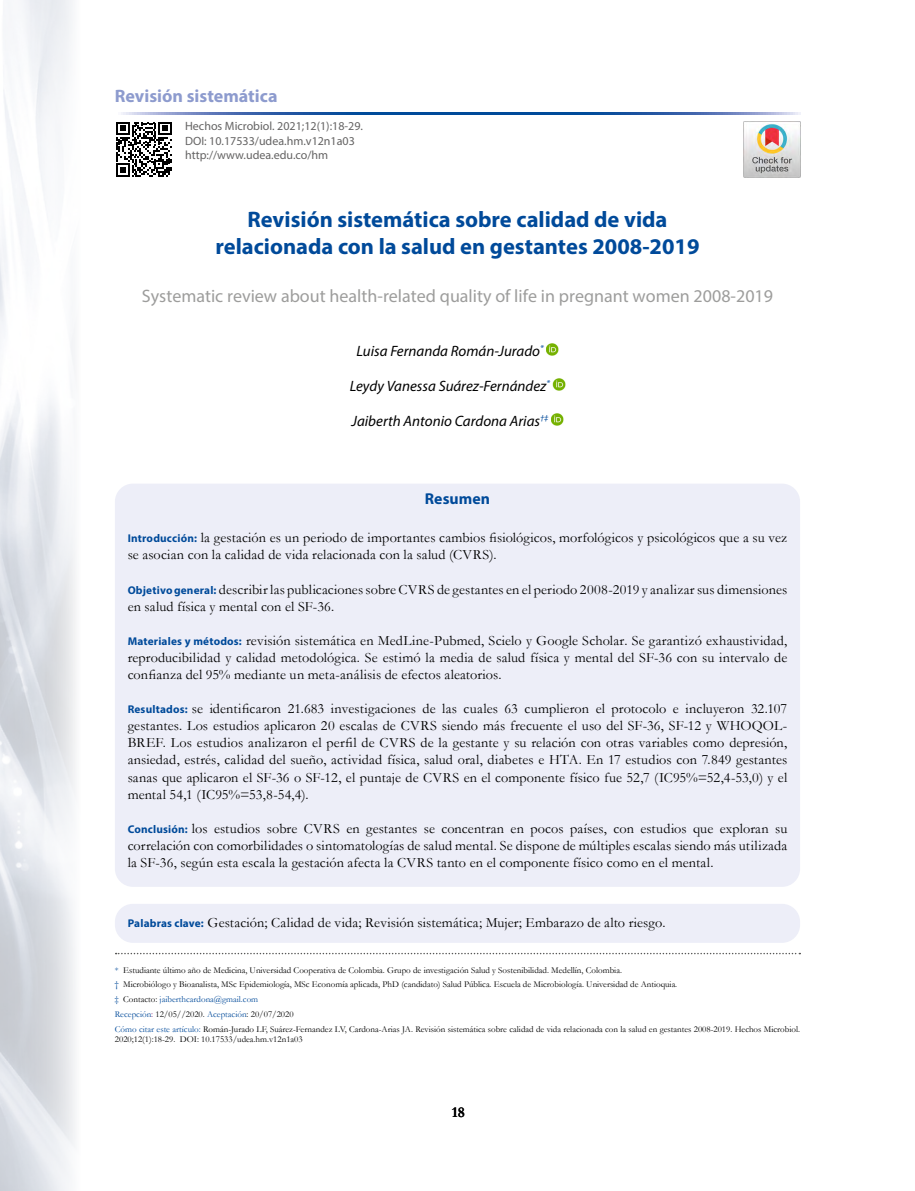
<style>
.page{position:relative;width:915px;height:1191px;background:#fff}
.page>*{position:absolute;margin:0;border:0;box-sizing:border-box;transform-origin:0 0}
.t1{font:700 22.5px/27px "Myriad Pro";color:#004a9a;text-align:center}
.t2{font:18px "Myriad Pro";color:#9d9d9c}
.t3{font:700 18px "Myriad Pro";color:#8d9bce}
.t4{font:700 15.75px "Myriad Pro";letter-spacing:.005em;color:#004a9a}
.t5{font:italic 15px "Myriad Pro";color:#000}
.t6{font:700 15px "Garamond";color:#000}
.t7{font:14.25px/17.1px "Garamond";letter-spacing:.01em;color:#000;text-align:justify}
.t8{font:12px/14.4px "Myriad Pro";color:#646363}
.t9{font:9px/14.7px "Garamond";color:#000}
.s1{font-family:"Myriad Pro";font-weight:700;font-size:11.25px;color:#004a9a}
.s2{color:#004a9a}
.s3{color:#7e1974}
</style>
<div class="page">
<img style="left:0;top:0;width:76px;height:1191px">
<svg style="left:121px;top:112px;width:678px;height:2px"></svg>
<div style="left:115px;top:483px;width:684px;height:404px;background:#edeef8;border-radius:18px"></div>
<div style="left:115px;top:904px;width:684px;height:38px;background:#edeef8;border-radius:18px"></div>
<svg style="left:546px;top:343px;width:12px;height:12px"></svg>
<svg style="left:552px;top:378px;width:13px;height:12px"></svg>
<svg style="left:551px;top:413px;width:12px;height:12px"></svg>
<svg style="left:116px;top:952px;width:684px;height:2px"></svg>
<svg style="left:116px;top:122px;width:55px;height:55px"></svg>
<img style="left:743px;top:121px;width:56px;height:57px">
<p class="t3" style="left:115px;top:84px;width:164px">Revisión sistemática</p>
<p class="t8" style="left:185px;top:119px;width:179px">Hechos Microbiol. 2021;12(1):18-29.<br>DOI: 10.17533/udea.hm.v12n1a03 http://www.udea.edu.co/hm</p>
<h1 class="t1" style="left:215px;top:206px;width:485px">Revisión sistemática sobre calidad de vida relacionada con la salud en gestantes 2008-2019</h1>
<p class="t2" style="left:142px;top:284px;width:632px">Systematic review about health-related quality of life in pregnant women 2008-2019</p>
<p class="t5" style="left:356px;top:341px;width:189px">Luisa Fernanda Román-Jurado<sup>*</sup></p>
<p class="t5" style="left:350px;top:376px;width:202px">Leydy Vanessa Suárez-Fernández<sup>*</sup></p>
<p class="t5" style="left:351px;top:411px;width:198px">Jaiberth Antonio Cardona Arias<sup>†‡</sup></p>
<p class="t4" style="left:424px;top:488px;width:67px">Resumen</p>
<p class="t7" style="left:128px;top:529px;width:661px"><span class="s1">Introducción:</span> la gestación es un periodo de importantes cambios fisiológicos, morfológicos y psicológicos que a su vez se asocian con la calidad de vida relacionada con la salud (CVRS).</p>
<p class="t7" style="left:128px;top:580px;width:661px"><span class="s1">Objetivo general:</span> describir las publicaciones sobre CVRS de gestantes en el periodo 2008-2019 y analizar sus dimensiones en salud física y mental con el SF-36.</p>
<p class="t7" style="left:128px;top:631px;width:661px"><span class="s1">Materiales y métodos:</span> revisión sistemática en MedLine-Pubmed, Scielo y Google Scholar. Se garantizó exhaustividad, reproducibilidad y calidad metodológica. Se estimó la media de salud física y mental del SF-36 con su intervalo de confianza del 95% mediante un meta-análisis de efectos aleatorios.</p>
<p class="t7" style="left:128px;top:700px;width:661px"><span class="s1">Resultados:</span> se identificaron 21.683 investigaciones de las cuales 63 cumplieron el protocolo e incluyeron 32.107 gestantes. Los estudios aplicaron 20 escalas de CVRS siendo más frecuente el uso del SF-36, SF-12 y WHOQOL-BREF. Los estudios analizaron el perfil de CVRS de la gestante y su relación con otras variables como depresión, ansiedad, estrés, calidad del sueño, actividad física, salud oral, diabetes e HTA. En 17 estudios con 7.849 gestantes sanas que aplicaron el SF-36 o SF-12, el puntaje de CVRS en el componente físico fue 52,7 (IC95%=52,4-53,0) y el mental 54,1 (IC95%=53,8-54,4).</p>
<p class="t7" style="left:128px;top:819px;width:661px"><span class="s1">Conclusión:</span> los estudios sobre CVRS en gestantes se concentran en pocos países, con estudios que exploran su correlación con comorbilidades o sintomatologías de salud mental. Se dispone de múltiples escalas siendo más utilizada la SF-36, según esta escala la gestación afecta la CVRS tanto en el componente físico como en el mental.</p>
<p class="t7" style="left:128px;top:913px;width:539px"><span class="s1">Palabras clave:</span> Gestación; Calidad de vida; Revisión sistemática; Mujer; Embarazo de alto riesgo.</p>
<p class="t9" style="left:115px;top:962px;width:686px"><span class="s2">*</span> Estudiante último año de Medicina, Universidad Cooperativa de Colombia. Grupo de investigación Salud y Sostenibilidad. Medellín, Colombia.<br><span class="s2">†</span> Microbiólogo y Bioanalista, MSc Epidemiología, MSc Economía aplicada, PhD (candidato) Salud Pública. Escuela de Microbiología. Universidad de Antioquia.<br><span class="s2">‡</span> Contacto: <span class="s2">jaiberthcardona@gmail.com<br>Recepción</span><span class="s3">:</span> 12/05//2020. <span class="s2">Aceptación</span>: 20/07/2020<br><span class="s2">Cómo citar este artículo:</span> Román-Jurado LF, Suárez-Fernandez LV, Cardona-Arias JA. Revisión sistemática sobre calidad de vida relacionada con la salud en gestantes 2008-2019. Hechos Microbiol.</p>
<p class="t9" style="left:115px;top:1031px;width:189px">2020;12(1):18-29. DOI: 10.17533/udea.hm.v12n1a03</p>
<p class="t6" style="left:451px;top:1102px;width:14px">18</p>
</div>
